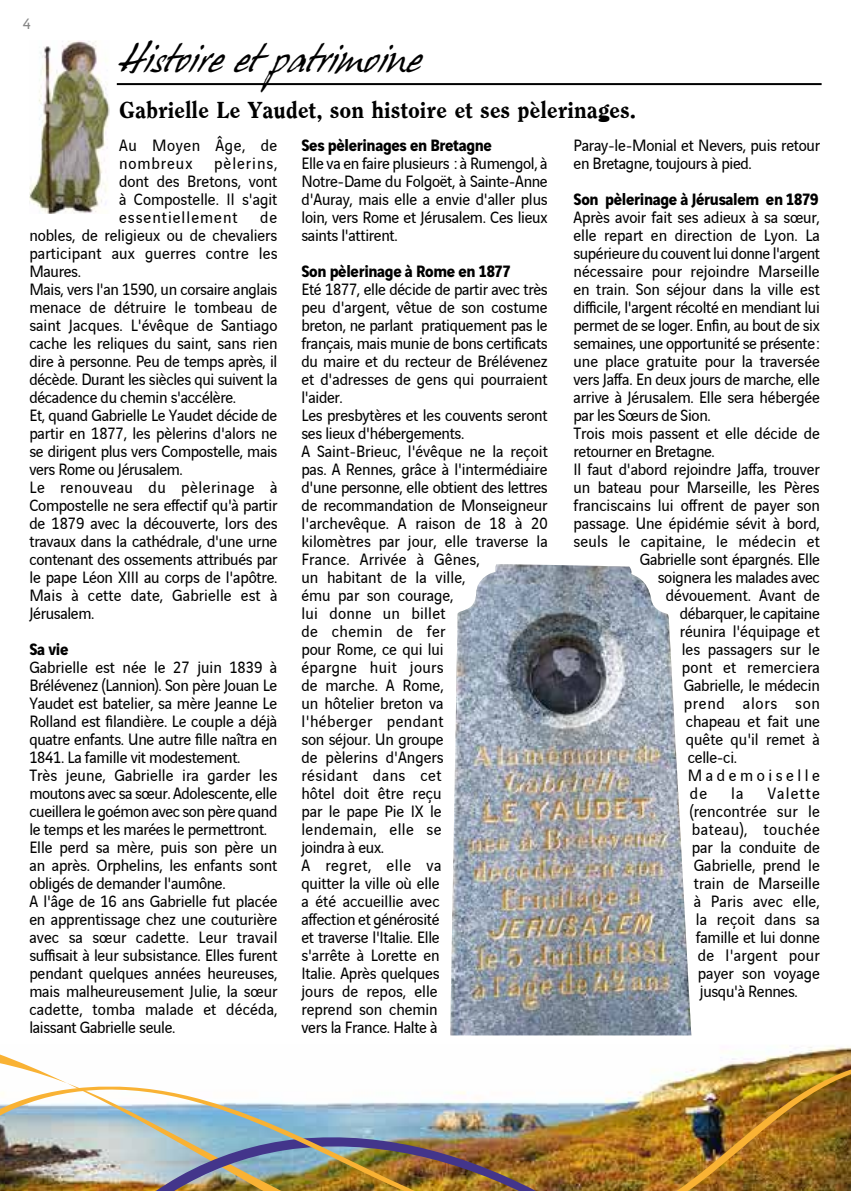
<style>
.page{position:relative;width:851px;height:1191px;background:#fff}
.page>*{position:absolute;margin:0;border:0;box-sizing:border-box;transform-origin:0 0}
.t1{font:36px "Hans Hand";letter-spacing:-.01em;color:#000}
.t2{font:800 24px "Clearface";color:#000}
.t3{font:17.4px/18px "Vinci Sans";letter-spacing:-.01em;color:#000;scale:.95 1}
.t4{font:700 17.4px "Vinci Sans";letter-spacing:-.02em;color:#000;scale:.95 1}
.t5{font:17.4px "Vinci Sans";letter-spacing:.01em;color:#000;scale:.95 1}
.t6{font:17.4px/18px "Vinci Sans";letter-spacing:.03em;color:#000;scale:.95 1}
.t7{font:17.4px "Vinci Sans";letter-spacing:.035em;color:#000;scale:.95 1}
.t8{font:17.4px "Vinci Sans";letter-spacing:.015em;color:#000;scale:.95 1}
.t9{font:17.4px "Vinci Sans";letter-spacing:.04em;color:#000;scale:.95 1}
.t10{font:17.4px "Vinci Sans";letter-spacing:.215em;color:#000;scale:.95 1}
.t11{font:17.4px "Vinci Sans";letter-spacing:.065em;color:#000;scale:.95 1}
.t12{font:16px "Vinci Sans";color:#878787}
</style>
<div class="page">
<img style="left:0;top:1046px;width:850px;height:145px">
<hr style="left:117px;top:83px;width:704px;height:2px;background:#000">
<img style="left:29px;top:41px;width:80px;height:172px">
<img style="left:450px;top:564px;width:241px;height:471px">
<p class="t12" style="left:23px;top:12px;width:9px">4</p>
<h1 class="t1" style="left:119px;top:38px;width:303px">Histoire et patrimoine</h1>
<h2 class="t2" style="left:119px;top:96px;width:518px">Gabrielle Le Yaudet, son histoire et ses pèlerinages.</h2>
<p class="t6" style="left:119px;top:135px;width:168px">Au Moyen Âge, de nombreux</p>
<p class="t3" style="left:119px;top:153px;width:168px;text-align:justify;text-indent:95px">pèlerins, dont des Bretons, vont à Compostelle. Il s'agit essentiellement</p>
<p class="t3" style="left:29px;top:207px;width:263px;text-indent:231px">de nobles, de religieux ou de chevaliers participant aux guerres contre les<br>Maures.<br>Mais, vers l'an 1590, un corsaire anglais menace de détruire le tombeau de saint Jacques. L'évêque de Santiago cache les reliques du saint, sans rien dire à personne. Peu de temps après, il décède. Durant les siècles qui suivent la décadence du chemin s'accélère.<br>Et, quand Gabrielle Le Yaudet décide de partir en 1877, les pèlerins d'alors ne se dirigent plus vers Compostelle, mais vers Rome ou Jérusalem.<br>Le renouveau du pèlerinage à<br>Compostelle ne sera effectif qu'à partir de 1879 avec la découverte, lors des travaux dans la cathédrale, d'une urne contenant des ossements attribués par le pape Léon XIII au corps de l'apôtre.<br>Mais à cette date, Gabrielle est à<br>Jérusalem.</p>
<p class="t4" style="left:29px;top:636px;width:43px">Sa vie</p>
<p class="t3" style="left:29px;top:657px;width:263px">Gabrielle est née le 27 juin 1839 à Brélévenez (Lannion). Son père Jouan Le Yaudet est batelier, sa mère Jeanne Le Rolland est filandière. Le couple a déjà quatre enfants. Une autre fille naîtra en 1841. La famille vit modestement.<br>Très jeune, Gabrielle ira garder les moutons avec sa sœur. Adolescente, elle cueillera le goémon avec son père quand le temps et les marées le permettront.<br>Elle perd sa mère, puis son père un an après. Orphelins, les enfants sont obligés de demander l'aumône.<br>A l'âge de 16 ans Gabrielle fut placée en apprentissage chez une couturière avec sa sœur cadette. Leur travail suffisait à leur subsistance. Elles furent pendant quelques années heureuses, mais malheureusement Julie, la sœur cadette, tomba malade et décéda, laissant Gabrielle seule.</p>
<p class="t4" style="left:301px;top:131px;width:202px">Ses pèlerinages en Bretagne</p>
<p class="t3" style="left:301px;top:153px;width:261px;text-align:justify">Elle va en faire plusieurs : à Rumengol, à Notre-Dame du Folgoët, à Sainte-Anne d'Auray, mais elle a envie d'aller plus loin, vers Rome et Jérusalem. Ces lieux saints l'attirent.</p>
<p class="t4" style="left:301px;top:257px;width:222px">Son pèlerinage à Rome en 1877</p>
<p class="t3" style="left:301px;top:279px;width:261px">Eté 1877, elle décide de partir avec très peu d'argent, vêtue de son costume breton, ne parlant pratiquement pas le français, mais munie de bons certificats du maire et du recteur de Brélévenez et d'adresses de gens qui pourraient l'aider.<br>Les presbytères et les couvents seront ses lieux d'hébergements.<br>A Saint-Brieuc, l'évêque ne la reçoit pas. A Rennes, grâce à l'intermédiaire d'une personne, elle obtient des lettres de recommandation de Monseigneur l'archevêque. A raison de 18 à 20 kilomètres par jour, elle traverse la<br>France. Arrivée à Gênes,<br>un habitant de la ville,<br>ému par son courage,<br>lui donne un billet<br>de chemin de fer<br>pour Rome, ce qui lui<br>épargne huit jours<br>de marche. A Rome,<br>un hôtelier breton va<br>l'héberger pendant<br>son séjour. Un groupe<br>de pèlerins d'Angers<br>résidant dans cet<br>hôtel doit être reçu<br>par le pape Pie IX le<br>lendemain, elle se<br>joindra à eux.<br>A regret, elle va<br>quitter la ville où elle<br>a été accueillie avec<br>affection et générosité<br>et traverse l'Italie. Elle<br>s'arrête à Lorette en<br>Italie. Après quelques<br>jours de repos, elle<br>reprend son chemin<br>vers la France. Halte à</p>
<p class="t3" style="left:573px;top:134px;width:261px">Paray-le-Monial et Nevers, puis retour en Bretagne, toujours à pied.</p>
<p class="t4" style="left:573px;top:185px;width:259px">Son pèlerinage à Jérusalem en 1879</p>
<p class="t3" style="left:573px;top:206px;width:261px">Après avoir fait ses adieux à sa sœur,</p>
<p class="t3" style="left:573px;top:224px;width:261px">elle repart en direction de Lyon. La</p>
<p class="t3" style="left:573px;top:242px;width:261px">supérieure du couvent lui donne l'argent</p>
<p class="t3" style="left:573px;top:260px;width:260px">nécessaire pour rejoindre Marseille</p>
<p class="t3" style="left:573px;top:278px;width:261px">en train. Son séjour dans la ville est</p>
<p class="t3" style="left:573px;top:296px;width:261px">difficile, l'argent récolté en mendiant lui</p>
<p class="t3" style="left:573px;top:314px;width:261px">permet de se loger. Enfin, au bout de six</p>
<p class="t3" style="left:573px;top:332px;width:261px">semaines, une opportunité se présente:</p>
<p class="t3" style="left:573px;top:350px;width:261px">une place gratuite pour la traversée</p>
<p class="t3" style="left:573px;top:368px;width:261px">vers Jaffa. En deux jours de marche, elle</p>
<p class="t3" style="left:573px;top:386px;width:261px">arrive à Jérusalem. Elle sera hébergée</p>
<p class="t3" style="left:573px;top:404px;width:146px">par les Sœurs de Sion.</p>
<p class="t3" style="left:573px;top:422px;width:261px">Trois mois passent et elle décide de</p>
<p class="t3" style="left:573px;top:440px;width:150px">retourner en Bretagne.</p>
<p class="t3" style="left:573px;top:458px;width:260px">Il faut d'abord rejoindre Jaffa, trouver</p>
<p class="t3" style="left:573px;top:476px;width:261px">un bateau pour Marseille, les Pères</p>
<p class="t3" style="left:573px;top:494px;width:261px">franciscains lui offrent de payer son</p>
<p class="t3" style="left:573px;top:512px;width:261px">passage. Une épidémie sévit à bord,</p>
<p class="t5" style="left:573px;top:528px;width:261px">seuls le capitaine, le médecin et</p>
<p class="t3" style="left:639px;top:548px;width:191px">Gabrielle sont épargnés. Elle</p>
<p class="t3" style="left:657px;top:566px;width:172px">soignera les malades avec</p>
<p class="t3" style="left:665px;top:584px;width:164px">dévouement. Avant de</p>
<p class="t3" style="left:679px;top:602px;width:149px">débarquer, le capitaine</p>
<p class="t3" style="left:679px;top:620px;width:149px">réunira l'équipage et</p>
<p class="t3" style="left:681px;top:638px;width:147px">les passagers sur le</p>
<p class="t5" style="left:681px;top:654px;width:147px">pont et remerciera</p>
<p class="t3" style="left:683px;top:674px;width:145px">Gabrielle, le médecin</p>
<p class="t9" style="left:683px;top:690px;width:145px">prend alors son</p>
<p class="t3" style="left:685px;top:710px;width:143px">chapeau et fait une</p>
<p class="t3" style="left:685px;top:728px;width:142px">quête qu'il remet à</p>
<p class="t3" style="left:687px;top:746px;width:53px">celle-ci.</p>
<p class="t10" style="left:687px;top:762px;width:140px">Mademoiselle</p>
<p class="t3" style="left:689px;top:782px;width:20px">de</p>
<p class="t3" style="left:731px;top:782px;width:14px">la</p>
<p class="t11" style="left:767px;top:780px;width:57px">Valette</p>
<p class="t5" style="left:689px;top:798px;width:138px">(rencontrée sur le</p>
<p class="t7" style="left:691px;top:816px;width:136px">bateau), touchée</p>
<p class="t3" style="left:691px;top:836px;width:136px">par la conduite de</p>
<p class="t3" style="left:693px;top:854px;width:134px">Gabrielle, prend le</p>
<p class="t3" style="left:693px;top:872px;width:134px">train de Marseille</p>
<p class="t3" style="left:693px;top:890px;width:134px">à Paris avec elle,</p>
<p class="t3" style="left:695px;top:908px;width:132px">la reçoit dans sa</p>
<p class="t3" style="left:695px;top:926px;width:132px">famille et lui donne</p>
<p class="t8" style="left:697px;top:942px;width:130px">de l'argent pour</p>
<p class="t3" style="left:697px;top:962px;width:130px">payer son voyage</p>
<p class="t3" style="left:699px;top:980px;width:105px">jusqu'à Rennes.</p>
</div>
